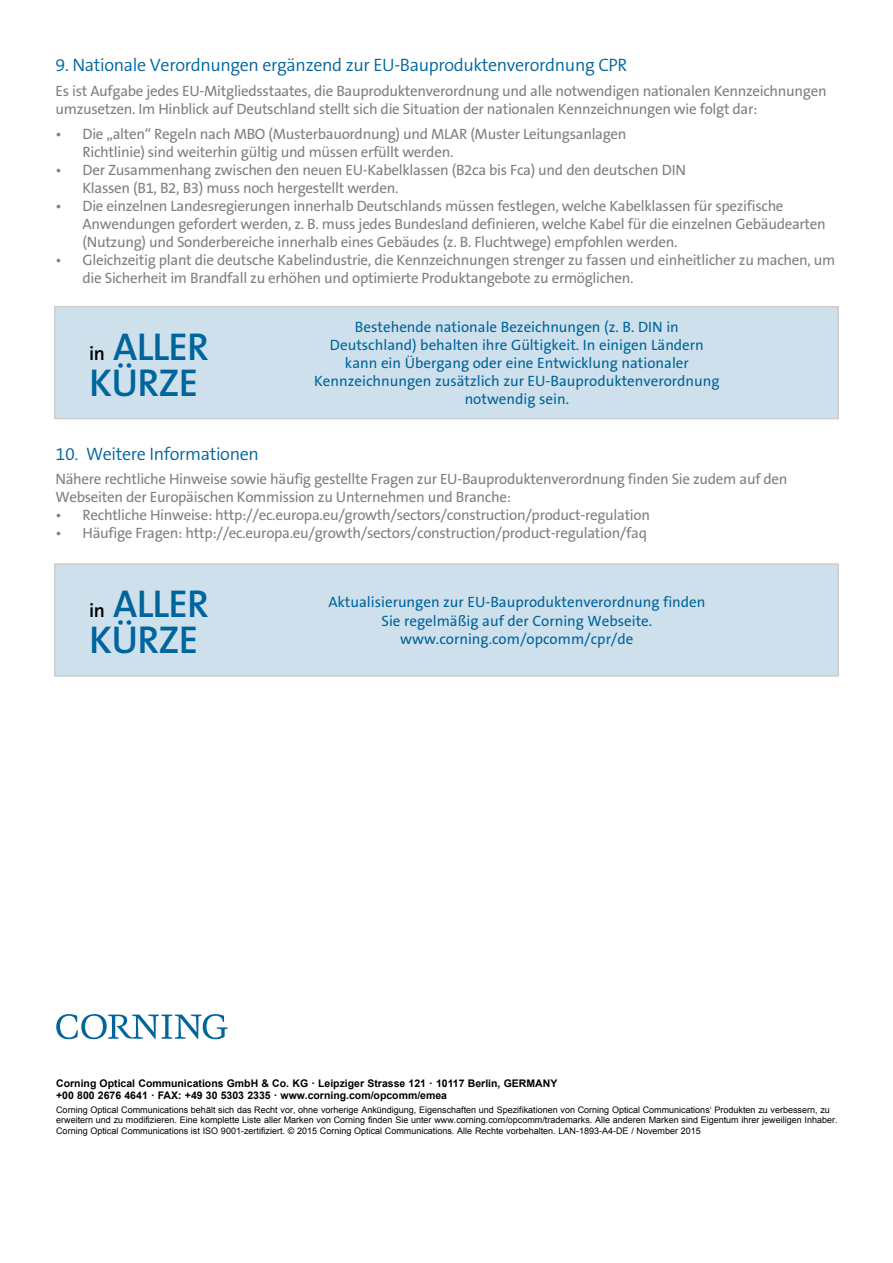
<style>
.page{position:relative;width:893px;height:1263px;background:#fff}
.page>*{position:absolute;margin:0;border:0;box-sizing:border-box;transform-origin:0 0}
.t1{font:600 39px/36px "The Sans B W6";letter-spacing:-.02em;color:#00649d}
.t2{font:300 18px "The Sans B W4";letter-spacing:-.02em;color:#00649d}
.t3{font:15px/18px "The Sans B W5 Plain";letter-spacing:-.02em;color:#807f83}
.t4{font:15px/18px "The Sans B W5 Plain";color:#00649d;text-align:center}
.t5{font:700 10.5px/12.3px "Arial";color:#000}
.t6{font:9px/10.8px "Arial";color:#000}
.s1{font-size:19.5px;color:#000}
</style>
<div class="page">
<div style="left:55px;top:307px;width:783px;height:112px;background:#cde0eb"></div>
<div style="left:55px;top:564px;width:783px;height:112px;background:#cde0eb"></div>
<svg style="left:56px;top:1014px;width:172px;height:25px"></svg>
<p class="t2" style="left:56px;top:53px;width:573px">9. Nationale Verordnungen ergänzend zur EU-Bauproduktenverordnung CPR</p>
<p class="t3" style="left:56px;top:82px;width:773px">Es ist Aufgabe jedes EU-Mitgliedsstaates, die Bauproduktenverordnung und alle notwendigen nationalen Kennzeichnungen umzusetzen. Im Hinblick auf Deutschland stellt sich die Situation der nationalen Kennzeichnungen wie folgt dar:</p>
<p class="t3" style="left:82px;top:125px;width:545px;text-indent:-27px">• Die „alten“ Regeln nach MBO (Musterbauordnung) und MLAR (Muster Leitungsanlagen<br>Richtlinie) sind weiterhin gültig und müssen erfüllt werden.</p>
<p class="t3" style="left:82px;top:161px;width:605px;text-indent:-27px">• Der Zusammenhang zwischen den neuen EU-Kabelklassen (B2ca bis Fca) und den deutschen DIN<br>Klassen (B1, B2, B3) muss noch hergestellt werden.</p>
<p class="t3" style="left:82px;top:197px;width:745px;text-indent:-27px">• Die einzelnen Landesregierungen innerhalb Deutschlands müssen festlegen, welche Kabelklassen für spezifische<br>Anwendungen gefordert werden, z. B. muss jedes Bundesland definieren, welche Kabel für die einzelnen Gebäudearten (Nutzung) und Sonderbereiche innerhalb eines Gebäudes (z. B. Fluchtwege) empfohlen werden.</p>
<p class="t3" style="left:82px;top:251px;width:754px;text-indent:-27px">• Gleichzeitig plant die deutsche Kabelindustrie, die Kennzeichnungen strenger zu fassen und einheitlicher zu machen, um die Sicherheit im Brandfall zu erhöhen und optimierte Produktangebote zu ermöglichen.</p>
<p class="t4" style="left:314px;top:318px;width:407px">Bestehende nationale Bezeichnungen (z. B. DIN in Deutschland) behalten ihre Gültigkeit. In einigen Ländern kann ein Übergang oder eine Entwicklung nationaler Kennzeichnungen zusätzlich zur EU-Bauproduktenverordnung notwendig sein.</p>
<p class="t2" style="left:56px;top:442px;width:205px">10. Weitere Informationen</p>
<p class="t3" style="left:56px;top:470px;width:734px">Nähere rechtliche Hinweise sowie häufig gestellte Fragen zur EU-Bauproduktenverordnung finden Sie zudem auf den<br>Webseiten der Europäischen Kommission zu Unternehmen und Branche:</p>
<p class="t3" style="left:56px;top:506px;width:596px">• Rechtliche Hinweise: http://ec.europa.eu/growth/sectors/construction/product-regulation</p>
<p class="t3" style="left:56px;top:524px;width:593px">• Häufige Fragen: http://ec.europa.eu/growth/sectors/construction/product-regulation/faq</p>
<h1 class="t1" style="left:89px;top:329px;width:121px"><span class="s1">in</span> ALLER<br>KÜRZE</h1>
<h1 class="t1" style="left:89px;top:586px;width:121px"><span class="s1">in</span> ALLER<br>KÜRZE</h1>
<p class="t4" style="left:328px;top:593px;width:379px">Aktualisierungen zur EU-Bauproduktenverordnung finden<br>Sie regelmäßig auf der Corning Webseite. www.corning.com/opcomm/cpr/de</p>
<p class="t5" style="left:56px;top:1078px;width:503px">Corning Optical Communications GmbH &amp; Co. KG · Leipziger Strasse 121 · 10117 Berlin, GERMANY +00 800 2676 4641 · FAX: +49 30 5303 2335 · www.corning.com/opcomm/emea</p>
<p class="t6" style="left:56px;top:1104px;width:783px">Corning Optical Communications behält sich das Recht vor, ohne vorherige Ankündigung, Eigenschaften und Spezifikationen von Corning Optical Communications‘ Produkten zu verbessern, zu erweitern und zu modifizieren. Eine komplette Liste aller Marken von Corning finden Sie unter www.corning.com/opcomm/trademarks. Alle anderen Marken sind Eigentum ihrer jeweiligen Inhaber.<br>Corning Optical Communications ist ISO 9001-zertifiziert. © 2015 Corning Optical Communications. Alle Rechte vorbehalten. LAN-1893-A4-DE / November 2015</p>
</div>
